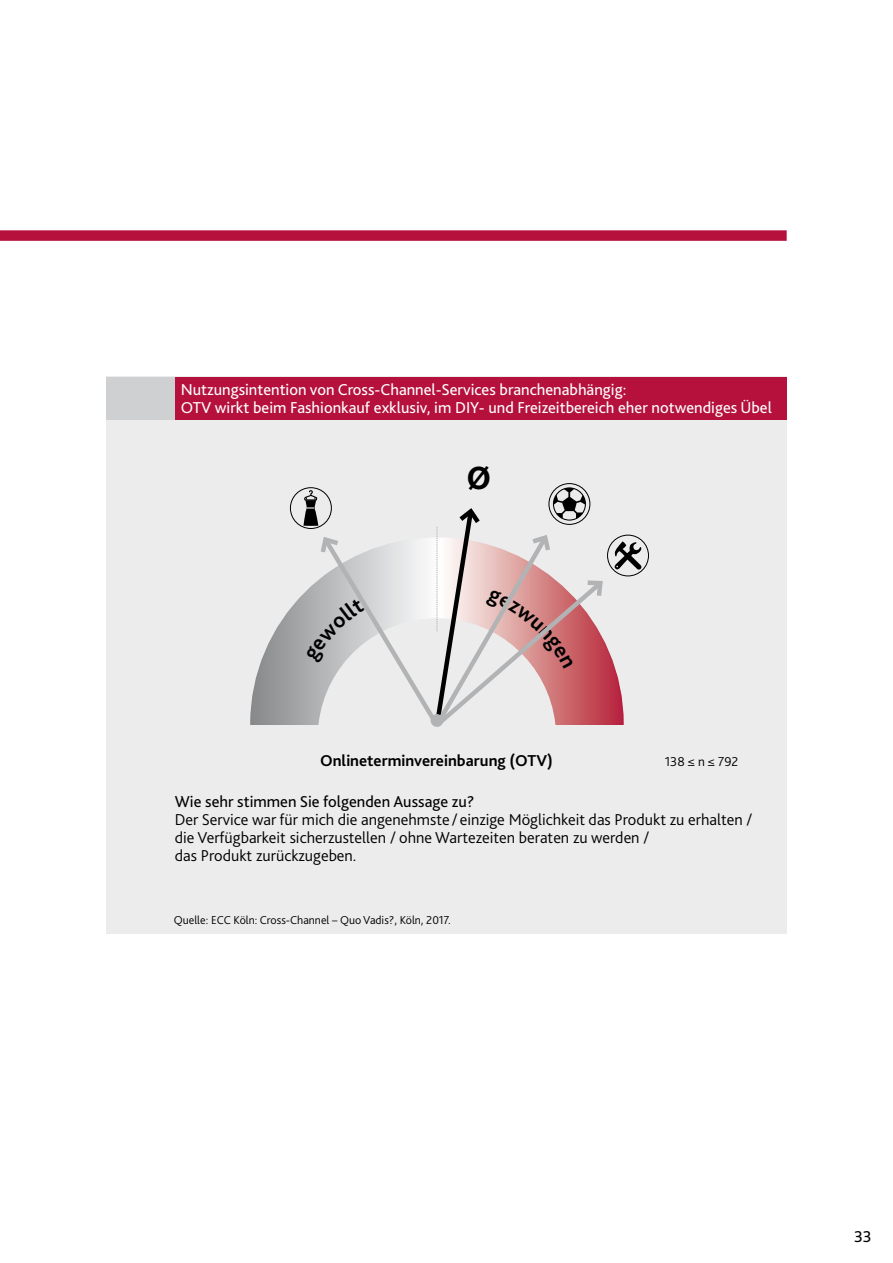
<style>
.page{position:relative;width:893px;height:1263px;background:#fff}
.page>*{position:absolute;margin:0;border:0;box-sizing:border-box;transform-origin:0 0}
.kästen-schwarz{font:500 46.5px "Bliss 2";color:#000}
.kästen-schwarz-2{font:300 16.5px/18px "Bliss 2";color:#000}
.bildüber_weiß{font:16.5px/18px "Bliss 2";color:#fff}
.Ü3_bold_rot{font:700 16.5px "Bliss 2";color:#000}
.t1{font:16.5px "Bliss 2";color:#000}
.fließtext{font:300 13.5px "Bliss 2";color:#000}
.kästen-schwarz-3{font:300 12px "Bliss 2";color:#000}
.s1{font-weight:400}
</style>
<div class="page">
<div style="left:0;top:230px;width:787px;height:11px;background:#b5113c"></div>
<div style="left:106px;top:377px;width:681px;height:557px;background:#ececed"></div>
<div style="left:174px;top:377px;width:613px;height:42px;background:#b5113c"></div>
<div style="left:106px;top:377px;width:68px;height:42px;background:#cfd0d1"></div>
<div style="left:553px;top:487px;width:33px;height:34px;border:1px solid #000;border-radius:50%"></div>
<div style="left:549px;top:483px;width:41px;height:42px;border:1px solid #000;border-radius:50%"></div>
<svg style="left:250px;top:537px;width:374px;height:188px"></svg>
<div style="left:607px;top:535px;width:42px;height:41px;border:1px solid #000;border-radius:50%"></div>
<svg style="left:614px;top:541px;width:27px;height:28px"></svg>
<div style="left:290px;top:487px;width:42px;height:42px;border:1px solid #000;border-radius:50%"></div>
<svg style="left:303px;top:488px;width:304px;height:239px"></svg>
<p class="bildüber_weiß" style="left:181px;top:380px;width:593px">Nutzungsintention von Cross-Channel-Services branchenabhängig:<br>OTV wirkt beim Fashionkauf exklusiv, im DIY- und Freizeitbereich eher notwendiges Übel</p>
<p class="kästen-schwarz" style="left:466px;top:445px;width:26px">ø</p>
<p class="Ü3_bold_rot" style="left:320px;top:750px;width:234px">Onlineterminvereinbarung (OTV)</p>
<p class="fließtext" style="left:665px;top:753px;width:75px">138 ≤ n ≤ 792</p>
<p class="kästen-schwarz-2" style="left:175px;top:792px;width:579px"><span class="s1">Wie sehr stimmen Sie folgenden Aussage zu?<br></span>Der Service war für mich die angenehmste / einzige Möglichkeit das Produkt zu erhalten / die Verfügbarkeit sicherzustellen / ohne Wartezeiten beraten zu werden /<br>das Produkt zurückzugeben.</p>
<p class="kästen-schwarz-3" style="left:174px;top:913px;width:278px">Quelle: ECC Köln: Cross-Channel – Quo Vadis?, Köln, 2017.</p>
<p class="t1" style="left:854px;top:1226px;width:19px">33</p>
</div>
